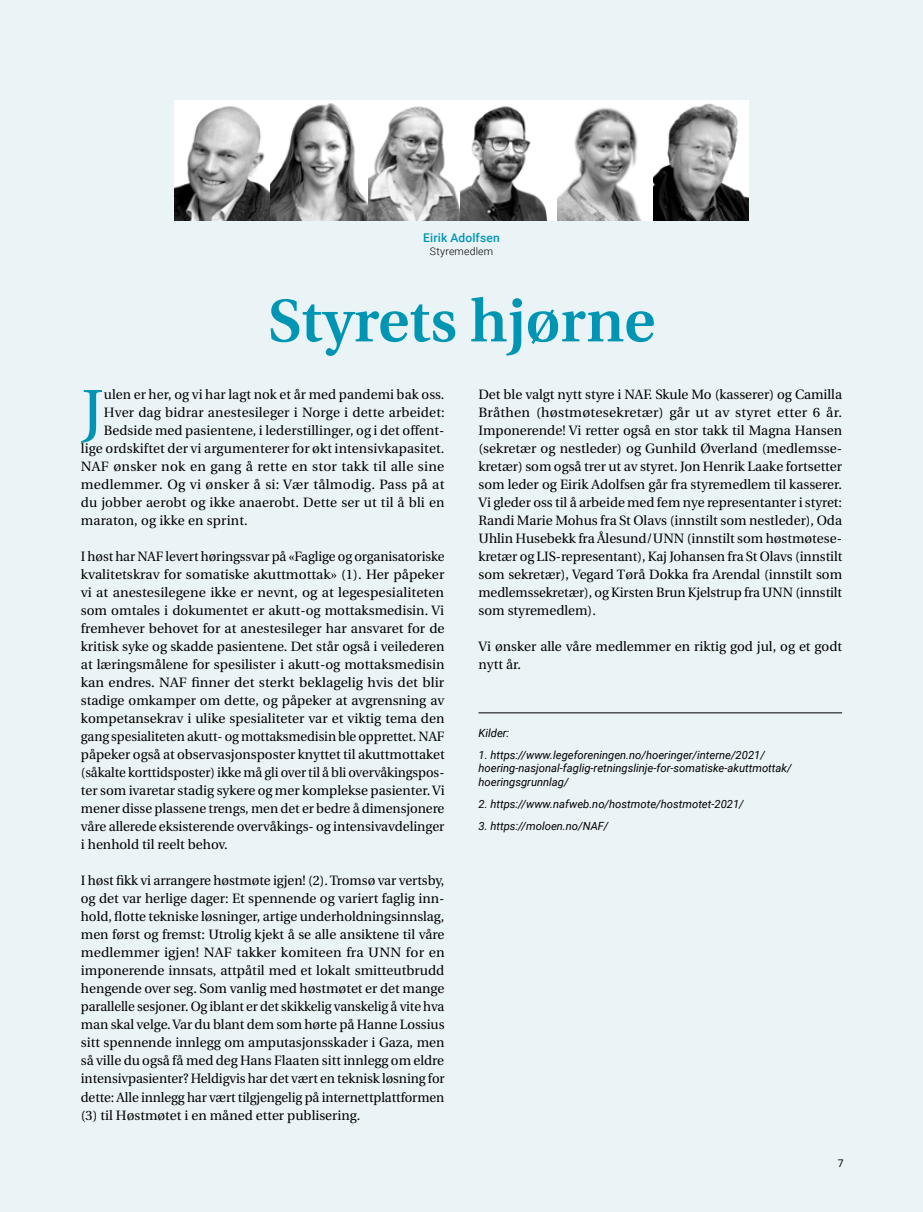
<style>
.page{position:relative;width:923px;height:1212px;background:#eaf3f5}
.page>*{position:absolute;margin:0;border:0;box-sizing:border-box;transform-origin:0 0}
.t1{font:65.55px "Utopia";color:#0096b3}
.t2{font:600 60px "Utopia";color:#0096b3}
.t3{font:13.5px/18px "Utopia";letter-spacing:.01em;color:#000;text-align:justify}
.t4{font:500 12px "Roboto";letter-spacing:.015em;color:#0096b3}
.t5{font:italic 11.25px/13.5px "Roboto";color:#000}
.t6{font:300 10.5px "Roboto";letter-spacing:.02em;color:#000}
.t7{font:10.5px "Roboto";color:#000}
</style>
<div class="page">
<img style="left:174px;top:101px;width:575px;height:119px">
<hr style="left:478px;top:712px;width:364px;height:1px;background:#000">
<p class="t4" style="left:423px;top:229px;width:78px">Eirik Adolfsen</p>
<p class="t6" style="left:430px;top:244px;width:65px">Styremedlem</p>
<h2 class="t2" style="left:268px;top:287px;width:388px">Styrets hjørne</h2>
<h1 class="t1" style="left:81px;top:377px;width:24px">J</h1>
<p class="t3" style="left:104px;top:386px;width:342px">ulen er her, og vi har lagt nok et år med pandemi bak oss.</p>
<p class="t3" style="left:104px;top:404px;width:342px">Hver dag bidrar anestesileger i Norge i dette arbeidet:</p>
<p class="t3" style="left:104px;top:422px;width:342px">Bedside med pasientene, i lederstillinger, og i det offent-</p>
<p class="t3" style="left:81px;top:440px;width:365px">lige ordskiftet der vi argumenterer for økt intensivkapasitet.</p>
<p class="t3" style="left:81px;top:458px;width:365px">NAF ønsker nok en gang å rette en stor takk til alle sine</p>
<p class="t3" style="left:81px;top:476px;width:365px">medlemmer. Og vi ønsker å si: Vær tålmodig. Pass på at</p>
<p class="t3" style="left:81px;top:494px;width:365px">du jobber aerobt og ikke anaerobt. Dette ser ut til å bli en</p>
<p class="t3" style="left:81px;top:512px;width:168px">maraton, og ikke en sprint.</p>
<p class="t3" style="left:81px;top:548px;width:365px">I høst har NAF levert høringssvar på «Faglige og organisatoriske kvalitetskrav for somatiske akuttmottak» (1). Her påpeker vi at anestesilegene ikke er nevnt, og at legespesialiteten som omtales i dokumentet er akutt-og mottaksmedisin. Vi fremhever behovet for at anestesileger har ansvaret for de kritisk syke og skadde pasientene. Det står også i veilederen at læringsmålene for spesilister i akutt-og mottaksmedisin kan endres. NAF finner det sterkt beklagelig hvis det blir stadige omkamper om dette, og påpeker at avgrensning av kompetansekrav i ulike spesialiteter var et viktig tema den gang spesialiteten akutt- og mottaksmedisin ble opprettet. NAF påpeker også at observasjonsposter knyttet til akuttmottaket (såkalte korttidsposter) ikke må gli over til å bli overvåkingspos&shy;ter som ivaretar stadig sykere og mer komplekse pasienter. Vi mener disse plassene trengs, men det er bedre å dimensjonere våre allerede eksisterende overvåkings- og intensivavdelinger i henhold til reelt behov.</p>
<p class="t3" style="left:81px;top:872px;width:365px">I høst fikk vi arrangere høstmøte igjen! (2). Tromsø var vertsby, og det var herlige dager: Et spennende og variert faglig inn&shy;hold, flotte tekniske løsninger, artige underholdningsinnslag, men først og fremst: Utrolig kjekt å se alle ansiktene til våre medlemmer igjen! NAF takker komiteen fra UNN for en imponerende innsats, attpåtil med et lokalt smitteutbrudd hengende over seg. Som vanlig med høstmøtet er det mange parallelle sesjoner. Og iblant er det skikkelig vanskelig å vite hva man skal velge. Var du blant dem som hørte på Hanne Lossius sitt spennende innlegg om amputasjonsskader i Gaza, men så ville du også få med deg Hans Flaaten sitt innlegg om eldre intensivpasienter? Heldigvis har det vært en teknisk løsning for dette: Alle innlegg har vært tilgjengelig på internettplattformen (3) til Høstmøtet i en måned etter publisering.</p>
<p class="t3" style="left:478px;top:386px;width:365px">Det ble valgt nytt styre i NAF. Skule Mo (kasserer) og Camilla Bråthen (høstmøtesekretær) går ut av styret etter 6 år.<br>Imponerende! Vi retter også en stor takk til Magna Hansen (sekretær og nestleder) og Gunhild Øverland (medlemsse&shy;kretær) som også trer ut av styret. Jon Henrik Laake fortsetter som leder og Eirik Adolfsen går fra styremedlem til kasserer.<br>Vi gleder oss til å arbeide med fem nye representanter i styret:<br>Randi Marie Mohus fra St Olavs (innstilt som nestleder), Oda Uhlin Husebekk fra Ålesund/UNN (innstilt som høstmøtese&shy;kretær og LIS-representant), Kaj Johansen fra St Olavs (innstilt som sekretær), Vegard Tørå Dokka fra Arendal (innstilt som medlemssekretær), og Kirsten Brun Kjelstrup fra UNN (innstilt som styremedlem).</p>
<p class="t3" style="left:478px;top:638px;width:365px">Vi ønsker alle våre medlemmer en riktig god jul, og et godt nytt år.</p>
<p class="t5" style="left:478px;top:726px;width:32px">Kilder:</p>
<p class="t5" style="left:478px;top:748px;width:315px">1. https://www.legeforeningen.no/hoeringer/interne/2021/ hoering-nasjonal-faglig-retningslinje-for-somatiske-akuttmottak/ hoeringsgrunnlag/</p>
<p class="t5" style="left:478px;top:797px;width:267px">2. https://www.nafweb.no/hostmote/hostmotet-2021/</p>
<p class="t5" style="left:478px;top:819px;width:131px">3. https://moloen.no/NAF/</p>
<p class="t7" style="left:837px;top:1156px;width:7px">7</p>
</div>
